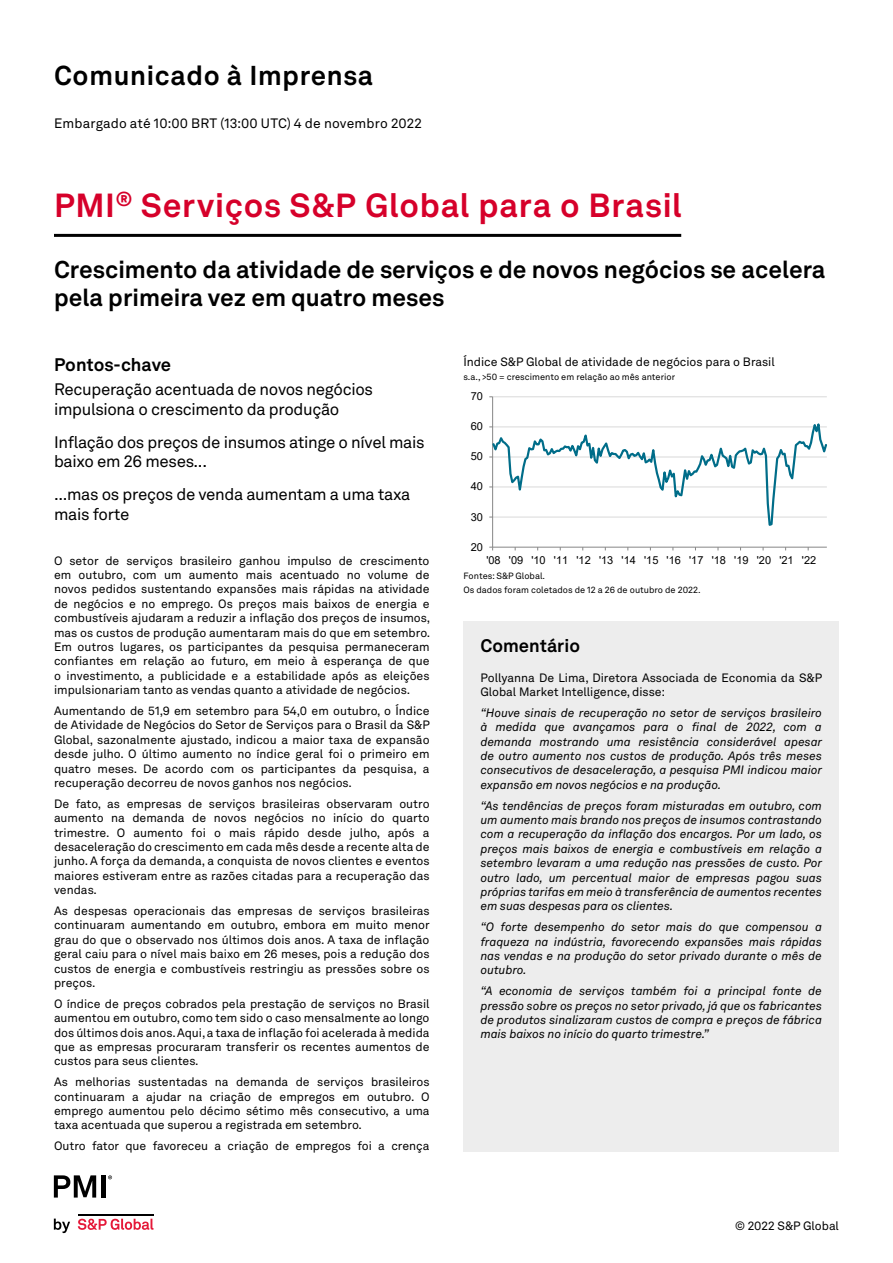
<style>
.page{position:relative;width:893px;height:1263px;background:#fff}
.page>*{position:absolute;margin:0;border:0;box-sizing:border-box;transform-origin:0 0}
.t1{font:700 33px "Akkurat LL";letter-spacing:.02em;color:#d6002a}
.Section_header{font:700 27px "Akkurat LL";letter-spacing:.025em;color:#000}
.t2{font:700 24px/28.8px "Akkurat LL";color:#000}
.Subheader{font:700 18px "Akkurat LL";color:#000}
.Key_findings{font:16.5px/19.8px "Akkurat LL";letter-spacing:-.02em;color:#000}
.t3{font:13.5px "Akkurat LL";letter-spacing:.01em;color:#000}
.Body_copy_2{font:12px/14.4px "Akkurat LL";color:#000;text-align:justify}
.Comment{font:italic 12px/14.4px "Akkurat LL";color:#000;text-align:justify}
.Comment-2{font:12px/14.4px "Akkurat LL";color:#000}
.Chart_title{font:12px "Akkurat LL";color:#000}
.t4{font:10.95px "Arial";color:#000}
.Boiler{font:9px "Akkurat LL";color:#000}
.Axis_title{font:9px "Akkurat LL";color:#000}
.Source{font:9px "Akkurat LL";letter-spacing:-.005em;color:#000}
</style>
<div class="page">
<hr style="left:493px;top:396px;width:334px;height:1px;background:#d9d9d9">
<hr style="left:492px;top:397px;width:1px;height:150px;background:#868686">
<hr style="left:493px;top:547px;width:334px;height:1px;background:#868686">
<svg style="left:489px;top:413px;width:338px;height:115px"></svg>
<div style="left:463px;top:621px;width:376px;height:51px;background:#ededed"></div>
<div style="left:463px;top:672px;width:376px;height:480px;background:#ededed"></div>
<hr style="left:54px;top:234px;width:627px;height:3px;background:#000">
<svg style="left:54px;top:1218px;width:16px;height:15px"></svg>
<svg style="left:78px;top:1218px;width:75px;height:12px"></svg>
<hr style="left:78px;top:1213px;width:75px;height:2px;background:#000">
<svg style="left:54px;top:1175px;width:42px;height:22px"></svg>
<div style="left:101px;top:1175px;width:5px;height:22px;background:#000"></div>
<svg style="left:108px;top:1175px;width:4px;height:4px"></svg>
<p class="Section_header" style="left:54px;top:55px;width:321px">Comunicado à Imprensa</p>
<p class="t3" style="left:54px;top:113px;width:369px">Embargado até 10:00 BRT (13:00 UTC) 4 de novembro 2022</p>
<p class="t1" style="left:54px;top:180px;width:630px">PMI<sup>®</sup> Serviços S&amp;P Global para o Brasil</p>
<p class="t2" style="left:54px;top:253px;width:773px">Crescimento da atividade de serviços e de novos negócios se acelera pela primeira vez em quatro meses</p>
<p class="Subheader" style="left:54px;top:351px;width:119px">Pontos-chave</p>
<p class="Key_findings" style="left:54px;top:379px;width:320px">Recuperação acentuada de novos negócios impulsiona o crescimento da produção</p>
<p class="Key_findings" style="left:54px;top:431px;width:372px">Inflação dos preços de insumos atinge o nível mais baixo em 26 meses...</p>
<p class="Key_findings" style="left:54px;top:483px;width:358px">...mas os preços de venda aumentam a uma taxa mais forte</p>
<p class="Body_copy_2" style="left:54px;top:553px;width:378px">O setor de serviços brasileiro ganhou impulso de crescimento em outubro, com um aumento mais acentuado no volume de novos pedidos sustentando expansões mais rápidas na atividade de negócios e no emprego. Os preços mais baixos de energia e combustíveis ajudaram a reduzir a inflação dos preços de insumos, mas os custos de produção aumentaram mais do que em setembro.<br>Em outros lugares, os participantes da pesquisa permaneceram confiantes em relação ao futuro, em meio à esperança de que o investimento, a publicidade e a estabilidade após as eleições impulsionariam tanto as vendas quanto a atividade de negócios.</p>
<p class="Body_copy_2" style="left:54px;top:703px;width:377px">Aumentando de 51,9 em setembro para 54,0 em outubro, o Índice de Atividade de Negócios do Setor de Serviços para o Brasil da S&amp;P Global, sazonalmente ajustado, indicou a maior taxa de expansão desde julho. O último aumento no índice geral foi o primeiro em quatro meses. De acordo com os participantes da pesquisa, a recuperação decorreu de novos ganhos nos negócios.</p>
<p class="Body_copy_2" style="left:54px;top:796px;width:377px">De fato, as empresas de serviços brasileiras observaram outro aumento na demanda de novos negócios no início do quarto trimestre. O aumento foi o mais rápido desde julho, após a desaceleração do crescimento em cada mês desde a recente alta de junho. A força da demanda, a conquista de novos clientes e eventos maiores estiveram entre as razões citadas para a recuperação das vendas.</p>
<p class="Body_copy_2" style="left:54px;top:903px;width:377px">As despesas operacionais das empresas de serviços brasileiras continuaram aumentando em outubro, embora em muito menor grau do que o observado nos últimos dois anos. A taxa de inflação geral caiu para o nível mais baixo em 26 meses, pois a redução dos custos de energia e combustíveis restringiu as pressões sobre os preços.</p>
<p class="Body_copy_2" style="left:54px;top:996px;width:377px">O índice de preços cobrados pela prestação de serviços no Brasil aumentou em outubro, como tem sido o caso mensalmente ao longo dos últimos dois anos. Aqui, a taxa de inflação foi acelerada à medida que as empresas procuraram transferir os recentes aumentos de custos para seus clientes.</p>
<p class="Body_copy_2" style="left:54px;top:1074px;width:377px">As melhorias sustentadas na demanda de serviços brasileiros continuaram a ajudar na criação de empregos em outubro. O emprego aumentou pelo décimo sétimo mês consecutivo, a uma taxa acentuada que superou a registrada em setembro.</p>
<p class="Body_copy_2" style="left:54px;top:1138px;width:377px">Outro fator que favoreceu a criação de empregos foi a crença</p>
<p class="Chart_title" style="left:463px;top:353px;width:313px">Índice S&amp;P Global de atividade de negócios para o Brasil</p>
<p class="Axis_title" style="left:463px;top:370px;width:213px">s.a., &gt;50 = crescimento em relação ao mês anterior</p>
<p class="t4" style="left:471px;top:389px;width:14px">70</p>
<p class="t4" style="left:471px;top:419px;width:14px">60</p>
<p class="t4" style="left:471px;top:449px;width:14px">50</p>
<p class="t4" style="left:471px;top:479px;width:14px">40</p>
<p class="t4" style="left:471px;top:509px;width:14px">30</p>
<p class="t4" style="left:471px;top:539px;width:14px">20</p>
<p class="t4" style="left:486px;top:552px;width:331px">'08 '09 '10 '11 '12 '13 '14 '15 '16 '17 '18 '19 '20 '21 '22</p>
<p class="Source" style="left:463px;top:570px;width:83px">Fontes: S&amp;P Global.</p>
<p class="Boiler" style="left:463px;top:583px;width:239px">Os dados foram coletados de 12 a 26 de outubro de 2022.</p>
<p class="Subheader" style="left:480px;top:632px;width:101px">Comentário</p>
<p class="Comment-2" style="left:480px;top:670px;width:343px">Pollyanna De Lima, Diretora Associada de Economia da S&amp;P<br>Global Market Intelligence, disse:</p>
<p class="Comment" style="left:480px;top:705px;width:343px">“Houve sinais de recuperação no setor de serviços brasileiro à medida que avançamos para o final de 2022, com a demanda mostrando uma resistência considerável apesar de outro aumento nos custos de produção. Após três meses consecutivos de desaceleração, a pesquisa PMI indicou maior expansão em novos negócios e na produção.</p>
<p class="Comment" style="left:480px;top:798px;width:343px">“As tendências de preços foram misturadas em outubro, com um aumento mais brando nos preços de insumos contrastando com a recuperação da inflação dos encargos. Por um lado, os preços mais baixos de energia e combustíveis em relação a setembro levaram a uma redução nas pressões de custo. Por outro lado, um percentual maior de empresas pagou suas próprias tarifas em meio à transferência de aumentos recentes em suas despesas para os clientes.</p>
<p class="Comment" style="left:480px;top:919px;width:343px">“O forte desempenho do setor mais do que compensou a fraqueza na indústria, favorecendo expansões mais rápidas nas vendas e na produção do setor privado durante o mês de outubro.</p>
<p class="Comment" style="left:480px;top:983px;width:343px">“A economia de serviços também foi a principal fonte de pressão sobre os preços no setor privado, já que os fabricantes de produtos sinalizaram custos de compra e preços de fábrica mais baixos no início do quarto trimestre.”</p>
<p class="Body_copy_2" style="left:735px;top:1218px;width:105px">© 2022 S&amp;P Global</p>
</div>
